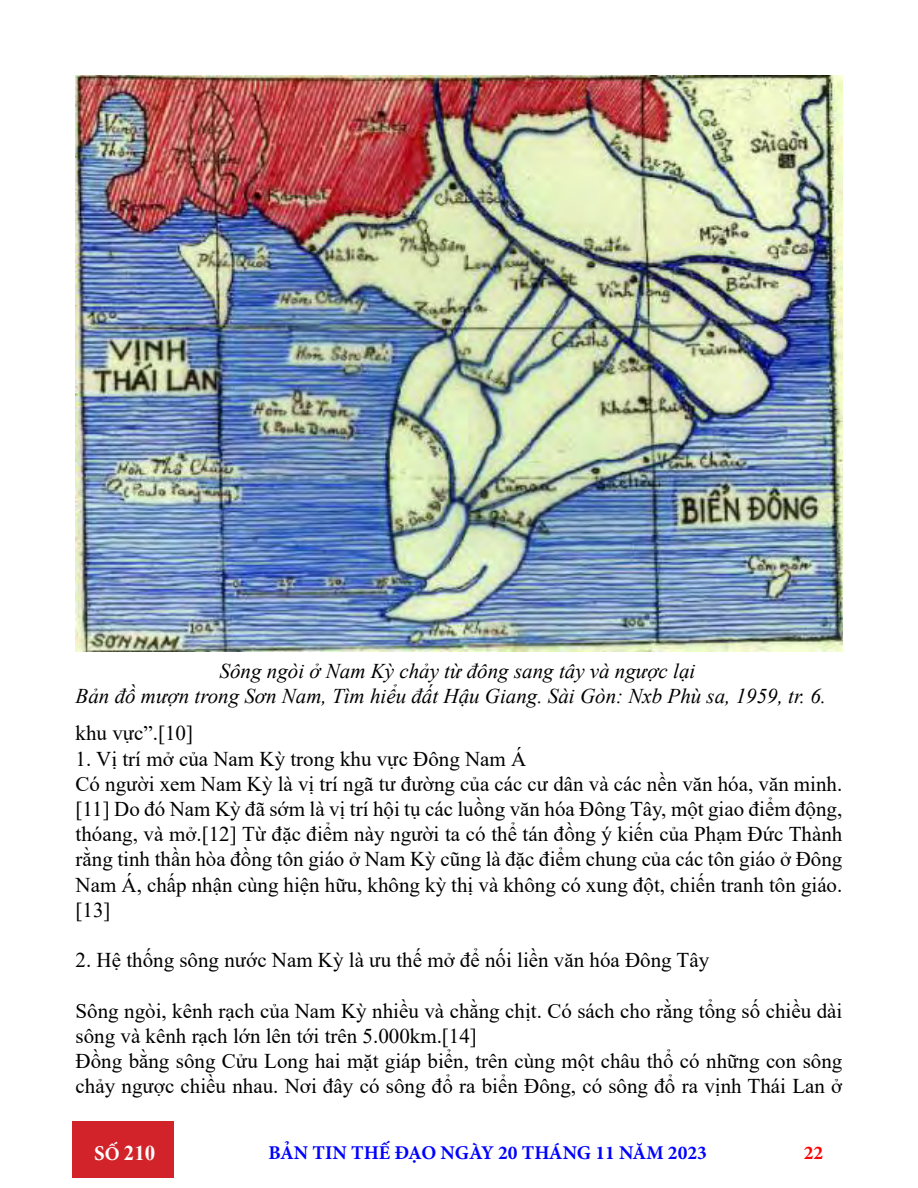
<style>
.page{position:relative;width:918px;height:1188px;background:#fff}
.page>*{position:absolute;margin:0;border:0;box-sizing:border-box;transform-origin:0 0}
.t1{font:21px/25.2px "Times New Roman";color:#000}
.t2{font:italic 21px/25.2px "Times New Roman";color:#000}
.t3{font:700 21px "Times New Roman";color:#fff}
.t4{font:700 19.5px "Minion Pro";color:#00f}
.t5{font:700 19.5px "Minion Pro";color:#f00}
.s1{font-family:"Minion Pro"}
.s2{font-family:"Minion Pro";font-size:19.5px}
</style>
<div class="page">
<div style="left:72px;top:1122px;width:102px;height:56px;background:#d2232a"></div>
<img style="left:76px;top:76px;width:766px;height:576px">
<p class="t2" style="left:76px;top:658px;width:752px;text-indent:144px">Sông ngòi ở Nam Kỳ chảy từ đông sang tây và ngược lại<br>Bản đồ mượn trong Sơn Nam, Tìm hiểu đất Hậu Giang. Sài Gòn: Nxb Phù sa, 1959, tr. 6.</p>
<p class="t1" style="left:76px;top:720px;width:119px">khu vực”.[10]</p>
<p class="t1" style="left:76px;top:745px;width:768px">1. Vị trí mở của Nam Kỳ trong khu vực Đông Nam Á<br>Có người xem Nam Kỳ là vị trí ngã tư đường của các cư dân và các nền văn hóa, văn minh. [11] Do đó Nam Kỳ đã sớm là vị trí hội tụ các luồng văn hóa Đông Tây, một giao điểm động, thóang, và mở.[12] Từ đặc điểm này người ta có thể tán đồng ý kiến của Phạm Đức Thành rằng tinh thần hòa đồng tôn giáo ở Nam Kỳ cũng là đặc điểm chung của các tôn giáo ở Đông Nam Á, chấp nhận cùng hiện hữu, không kỳ thị và không có xung đột, chiến tranh tôn giáo. [13]</p>
<p class="t1" style="left:76px;top:947px;width:635px">2. Hệ thống sông nước Nam Kỳ là ưu thế mở để nối liền văn hóa Đông Tây</p>
<p class="t1" style="left:76px;top:997px;width:768px">Sông ngòi, kênh rạch của Nam Kỳ nhiều và chằng chịt. Có sách cho rằng tổng số chiều dài sông và kênh rạch lớn lên tới trên 5.000km.[14]<br>Đồng bằng sông Cửu Long hai mặt giáp biển, trên cùng một châu thổ có những con sông chảy ngược chiều nhau. Nơi đây có sông đổ ra biển Đông, có sông đổ ra vịnh Thái Lan ở</p>
<p class="t3" style="left:94px;top:1138px;width:63px"><span class="s1">S</span><span class="s2">Ố</span> 210</p>
<p class="t4" style="left:269px;top:1139px;width:440px">BẢN TIN THẾ ĐẠO NGÀY 20 THÁNG 11 NĂM 2023</p>
<p class="t5" style="left:804px;top:1139px;width:21px">22</p>
</div>
